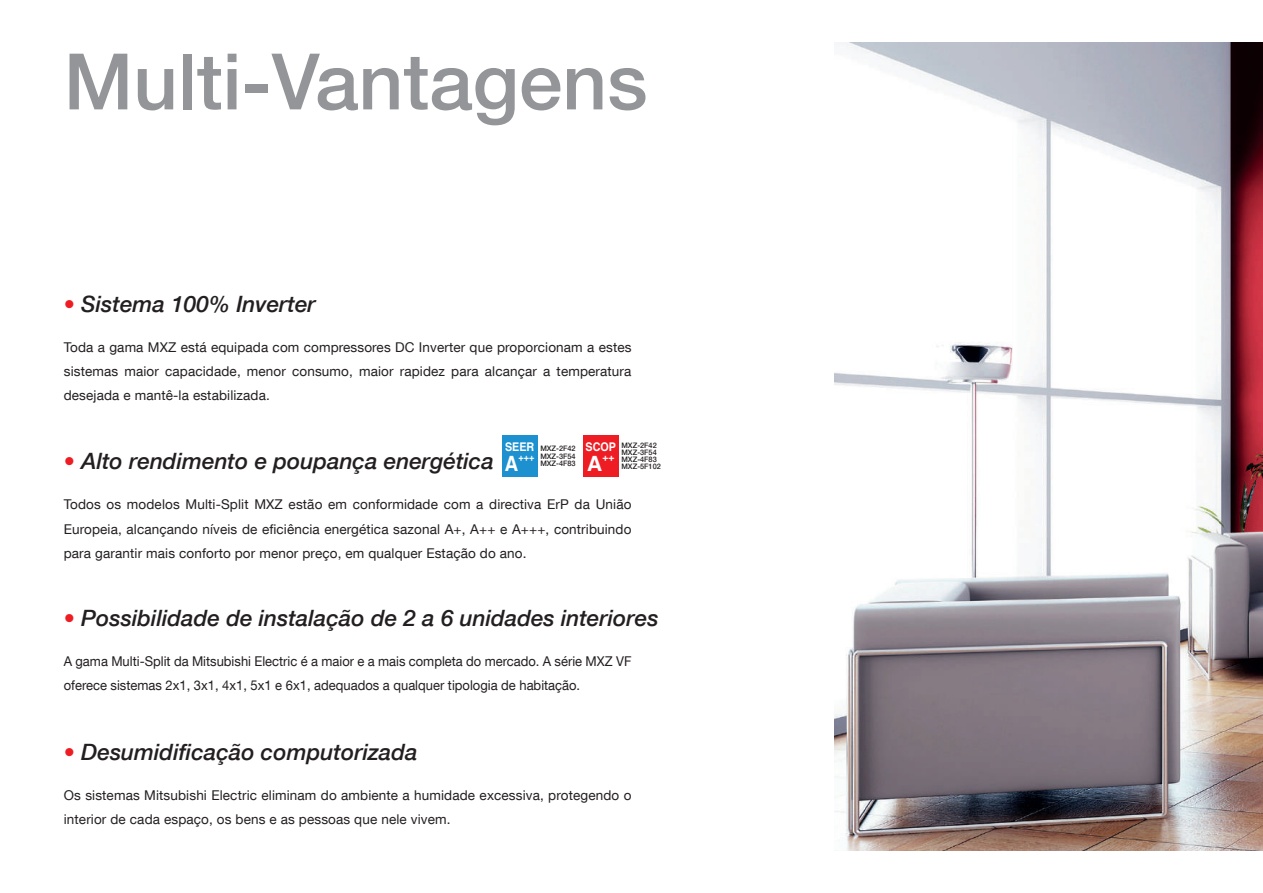
<style>
.page{position:relative;width:1263px;height:893px;background:#fff}
.page>*{position:absolute;margin:0;border:0;box-sizing:border-box;transform-origin:0 0}
.t1{font:500 78px "Helvetica Neue LT Com";color:#939598}
.t2{font:italic 500 22.5px "Helvetica Neue LT Com";color:#231f20}
.t3{font:700 21px "Helvetica";color:#fff}
.t4{font:700 21px "Helvetica";color:#fff;scale:.89 1}
.t5{font:13.5px/24px "Helvetica Neue LT Com";letter-spacing:.01em;color:#231f20;text-align:justify}
.t6{font:13.5px/24px "Helvetica Neue LT Com";letter-spacing:.01em;color:#231f20;scale:.96 1}
.t7{font:700 12px "Helvetica";color:#fff;scale:.9 1}
.t8{font:700 10.35px "Helvetica";color:#fff;scale:.89 1}
.t9{font:700 10.35px "Helvetica";color:#fff}
.t10{font:500 7.5px/7.2px "Helvetica Neue LT Com";color:#231f20;text-align:justify}
.s1{color:#ee1d23}
</style>
<div class="page">
<div style="left:583px;top:435px;width:35px;height:42px;background:#ee1d23"></div>
<div style="left:502px;top:435px;width:35px;height:42px;background:#1d90d0"></div>
<img style="left:835px;top:43px;width:428px;height:807px">
<h1 class="t1" style="left:64px;top:35px;width:585px">Multi-Vantagens</h1>
<h2 class="t2" style="left:64px;top:291px;width:254px"><span class="s1">•</span> Sistema 100% Inverter</h2>
<p class="t5" style="left:64px;top:335px;width:569px">Toda a gama MXZ está equipada com compressores DC Inverter que proporcionam a estes sistemas maior capacidade, menor consumo, maior rapidez para alcançar a temperatura desejada e mantê-la estabilizada.</p>
<h2 class="t2" style="left:64px;top:448px;width:432px"><span class="s1">•</span> Alto rendimento e poupança energética</h2>
<p class="t7" style="left:505px;top:439px;width:34px">SEER</p>
<h3 class="t4" style="left:505px;top:451px;width:17px">A</h3>
<p class="t8" style="left:518px;top:451px;width:20px">+++</p>
<p class="t7" style="left:586px;top:439px;width:35px">SCOP</p>
<h3 class="t3" style="left:587px;top:451px;width:17px">A</h3>
<p class="t9" style="left:602px;top:451px;width:14px">++</p>
<p class="t10" style="left:540px;top:445px;width:37px">MXZ-2F42<br>MXZ-3F54<br>MXZ-4F83</p>
<p class="t10" style="left:621px;top:441px;width:41px;text-align:left">MXZ-2F42<br>MXZ-3F54<br>MXZ-4F83<br>MXZ-5F102</p>
<p class="t5" style="left:64px;top:492px;width:569px">Todos os modelos Multi-Split MXZ estão em conformidade com a directiva ErP da União Europeia, alcançando níveis de eficiência energética sazonal A+, A++ e A+++, contribuindo para garantir mais conforto por menor preço, em qualquer Estação do ano.</p>
<h2 class="t2" style="left:64px;top:604px;width:596px"><span class="s1">•</span> Possibilidade de instalação de 2 a 6 unidades interiores</h2>
<p class="t6" style="left:64px;top:649px;width:593px">A gama Multi-Split da Mitsubishi Electric é a maior e a mais completa do mercado. A série MXZ VF oferece sistemas 2x1, 3x1, 4x1, 5x1 e 6x1, adequados a qualquer tipologia de habitação.</p>
<h2 class="t2" style="left:64px;top:738px;width:355px"><span class="s1">•</span> Desumidificação computorizada</h2>
<p class="t5" style="left:64px;top:783px;width:569px">Os sistemas Mitsubishi Electric eliminam do ambiente a humidade excessiva, protegendo o interior de cada espaço, os bens e as pessoas que nele vivem.</p>
</div>
